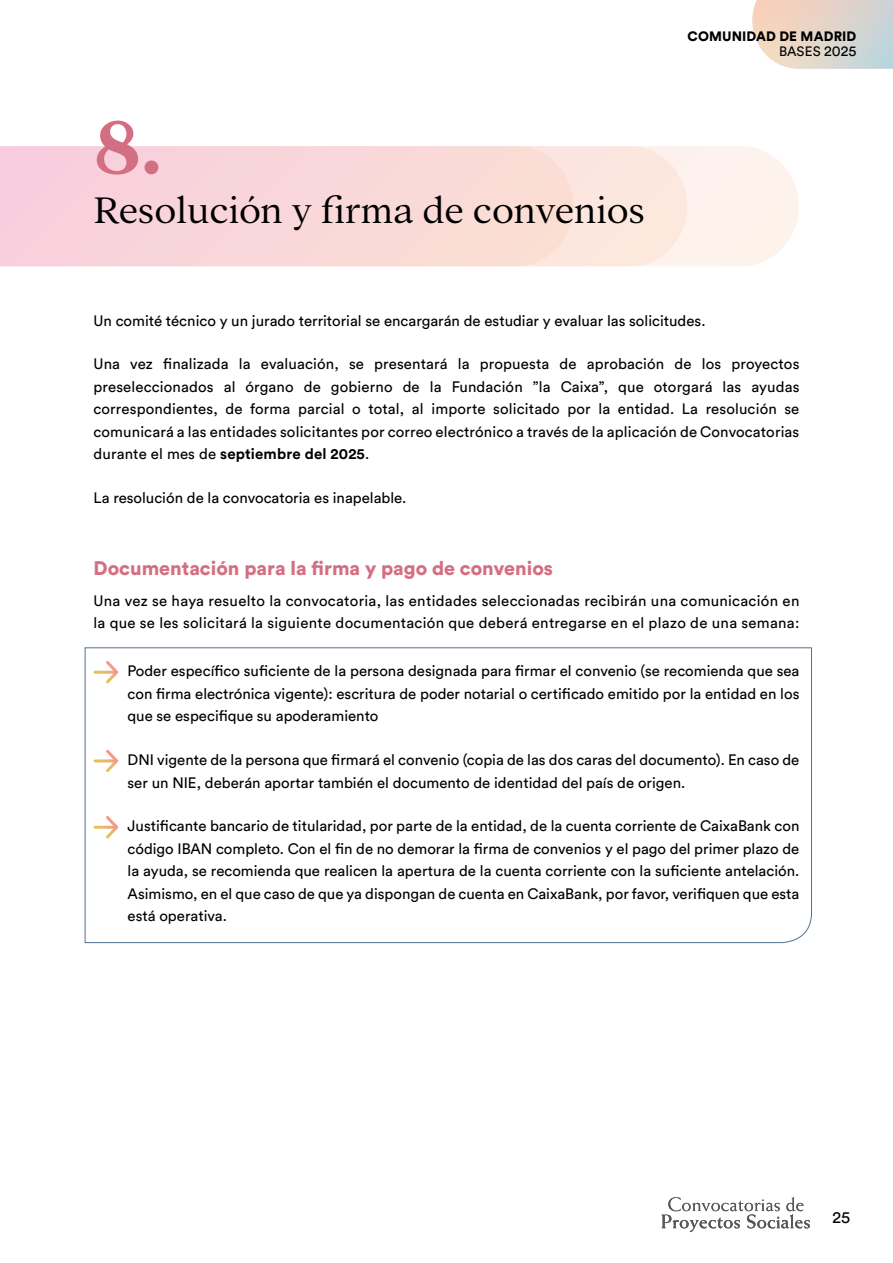
<style>
.page{position:relative;width:893px;height:1263px;background:#fff}
.page>*{position:absolute;margin:0;border:0;box-sizing:border-box;transform-origin:0 0}
.t1{font:700 84px "Addington CF";color:#d46f83}
.t2{font:300 40.5px "Addington CF";letter-spacing:-.005em;color:#000}
.t3{font:900 19.5px "Circular Std";color:#d46f83}
.t4{font:16.5px "Circular Std";color:#000}
.t5{font:15px/22.5px "Circular Std";color:#000;text-align:justify}
.t6{font:15px/22.5px "Circular Std";letter-spacing:.02em;color:#000}
.t7{font:900 13.5px/15px "Circular Std";letter-spacing:.01em;color:#000;text-align:right}
.s1{font-weight:400}
.s2{font-weight:400;font-size:14.55px}
.s3{font-weight:700}
</style>
<div class="page">
<svg style="left:752px;top:0;width:141px;height:69px;background:#e1d7cd"></svg>
<svg style="left:662px;top:1197px;width:148px;height:35px"></svg>
<svg style="left:84px;top:647px;width:728px;height:296px"></svg>
<hr style="left:95px;top:671px;width:21px;height:3px;background:#fff">
<svg style="left:103px;top:658px;width:18px;height:28px"></svg>
<hr style="left:95px;top:759px;width:21px;height:3px;background:#fff">
<svg style="left:103px;top:747px;width:18px;height:28px"></svg>
<hr style="left:95px;top:826px;width:21px;height:3px;background:#fff">
<svg style="left:103px;top:813px;width:18px;height:28px"></svg>
<svg style="left:687px;top:146px;width:112px;height:120px;background:#fdf3ee"></svg>
<svg style="left:573px;top:146px;width:114px;height:120px;background:#fce8df"></svg>
<svg style="left:0;top:146px;width:573px;height:120px;background:#f9d6d9"></svg>
<h1 class="t1" style="left:94px;top:97px;width:69px">8.</h1>
<h2 class="t2" style="left:94px;top:187px;width:552px">Resolución y firma de convenios</h2>
<p class="t7" style="left:687px;top:29px;width:170px">COMUNIDAD DE MADRID<br><span class="s1">BASES</span> <span class="s2">2025</span></p>
<p class="t5" style="left:94px;top:309px;width:613px">Un comité técnico y un jurado territorial se encargarán de estudiar y evaluar las solicitudes.</p>
<p class="t5" style="left:94px;top:353px;width:707px">Una vez finalizada la evaluación, se presentará la propuesta de aprobación de los proyectos preseleccionados al órgano de gobierno de la Fundación ”la Caixa”, que otorgará las ayudas correspondientes, de forma parcial o total, al importe solicitado por la entidad. La resolución se comunicará a las entidades solicitantes por correo electrónico a través de la aplicación de Convocatorias durante el mes de <span class="s3">septiembre del 2025</span>.</p>
<p class="t5" style="left:94px;top:486px;width:314px">La resolución de la convocatoria es inapelable.</p>
<h3 class="t3" style="left:94px;top:555px;width:461px">Documentación para la firma y pago de convenios</h3>
<p class="t6" style="left:94px;top:589px;width:707px">Una vez se haya resuelto la convocatoria, las entidades seleccionadas recibirán una comunicación en la que se les solicitará la siguiente documentación que deberá entregarse en el plazo de una semana:</p>
<p class="t5" style="left:128px;top:660px;width:673px">Poder específico suficiente de la persona designada para firmar el convenio (se recomienda que sea con firma electrónica vigente): escritura de poder notarial o certificado emitido por la entidad en los que se especifique su apoderamiento</p>
<p class="t5" style="left:128px;top:748px;width:673px">DNI vigente de la persona que firmará el convenio (copia de las dos caras del documento). En caso de ser un NIE, deberán aportar también el documento de identidad del país de origen.</p>
<p class="t5" style="left:128px;top:815px;width:673px">Justificante bancario de titularidad, por parte de la entidad, de la cuenta corriente de CaixaBank con código IBAN completo. Con el fin de no demorar la firma de convenios y el pago del primer plazo de la ayuda, se recomienda que realicen la apertura de la cuenta corriente con la suficiente antelación.<br>Asimismo, en el que caso de que ya dispongan de cuenta en CaixaBank, por favor, verifiquen que esta está operativa.</p>
<p class="t4" style="left:833px;top:1207px;width:19px">25</p>
</div>
